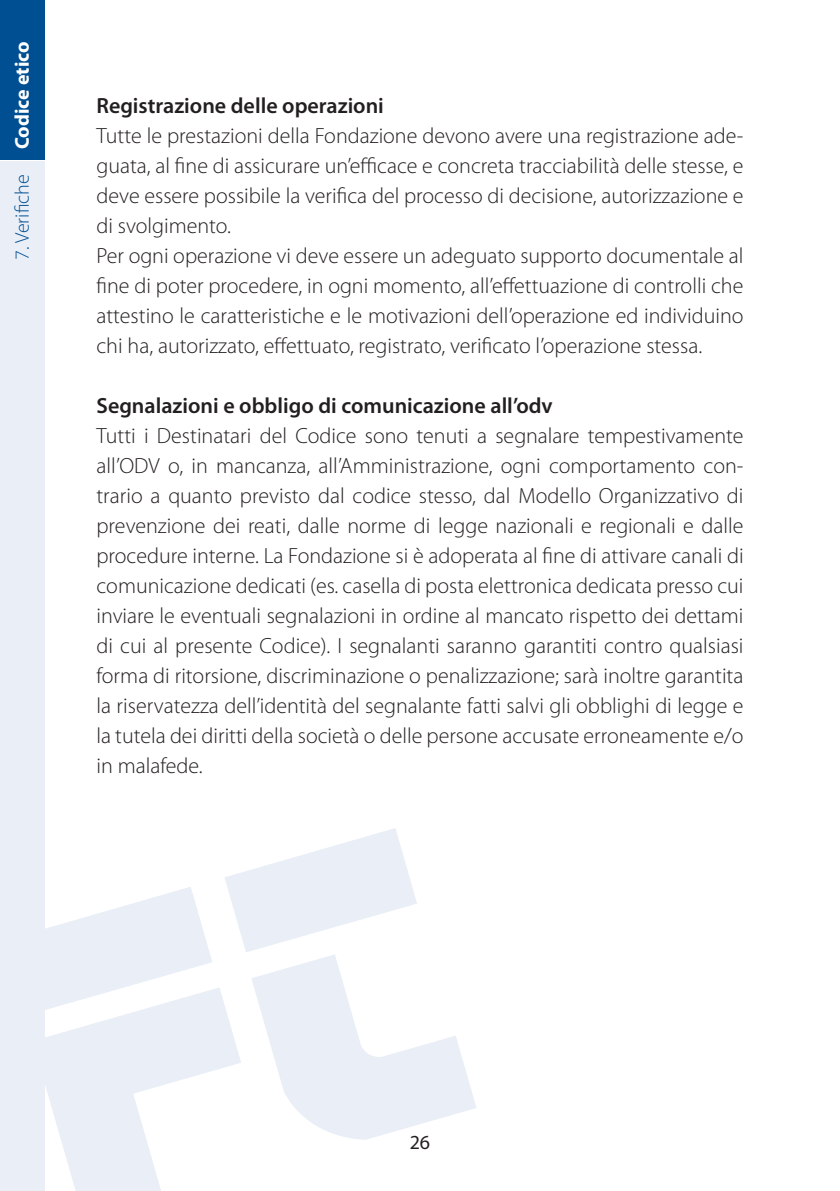
<style>
.page{position:relative;width:840px;height:1191px;background:#fff}
.page>*{position:absolute;margin:0;border:0;box-sizing:border-box;transform-origin:0 0}
.t1{font:300 22px/30px "Myriad Pro";color:#231f20}
.t2{font:600 22px "Myriad Pro";color:#231f20}
.t3{font:700 20px "Myriad Pro";color:#fff}
.t4{font:300 20px "Myriad Pro";color:#004f92}
.t5{font:20px "Myriad Pro";color:#231f20}
</style>
<div class="page">
<div style="left:0;top:161px;width:44px;height:1030px;background:#e9eef7"></div>
<div style="left:0;top:0;width:44px;height:160px;background:#004f92"></div>
<svg style="left:44px;top:886px;width:168px;height:101px"></svg>
<svg style="left:225px;top:828px;width:192px;height:124px"></svg>
<svg style="left:44px;top:987px;width:197px;height:204px;fill:#e9eef7"></svg>
<svg style="left:251px;top:954px;width:225px;height:185px;fill:#e9eef7"></svg>
<p class="t3" style="left:9px;top:149px;width:109px;rotate:-90deg">Codice etico</p>
<p class="t4" style="left:10px;top:260px;width:87px;rotate:-90deg">7. Verifiche</p>
<p class="t2" style="left:96px;top:91px;width:289px">Registrazione delle operazioni</p>
<p class="t1" style="left:96px;top:120px;width:648px">Tutte le prestazioni della Fondazione devono avere una registrazione ade&shy;guata, al fine di assicurare un’efficace e concreta tracciabilità delle stesse, e deve essere possibile la verifica del processo di decisione, autorizzazione e di svolgimento.<br>Per ogni operazione vi deve essere un adeguato supporto documentale al fine di poter procedere, in ogni momento, all’effettuazione di controlli che attestino le caratteristiche e le motivazioni dell’operazione ed individuino chi ha, autorizzato, effettuato, registrato, verificato l’operazione stessa.</p>
<p class="t2" style="left:96px;top:392px;width:457px">Segnalazioni e obbligo di comunicazione all’odv</p>
<p class="t1" style="left:96px;top:420px;width:648px;text-align:justify">Tutti i Destinatari del Codice sono tenuti a segnalare tempestivamente all’ODV o, in mancanza, all’Amministrazione, ogni comportamento con&shy;trario a quanto previsto dal codice stesso, dal Modello Organizzativo di prevenzione dei reati, dalle norme di legge nazionali e regionali e dalle procedure interne. La Fondazione si è adoperata al fine di attivare canali di comunicazione dedicati (es. casella di posta elettronica dedicata presso cui inviare le eventuali segnalazioni in ordine al mancato rispetto dei dettami di cui al presente Codice). I segnalanti saranno garantiti contro qualsiasi forma di ritorsione, discriminazione o penalizzazione; sarà inoltre garantita la riservatezza dell’identità del segnalante fatti salvi gli obblighi di legge e la tutela dei diritti della società o delle persone accusate erroneamente e/o in malafede.</p>
<p class="t5" style="left:409px;top:1130px;width:22px">26</p>
</div>
